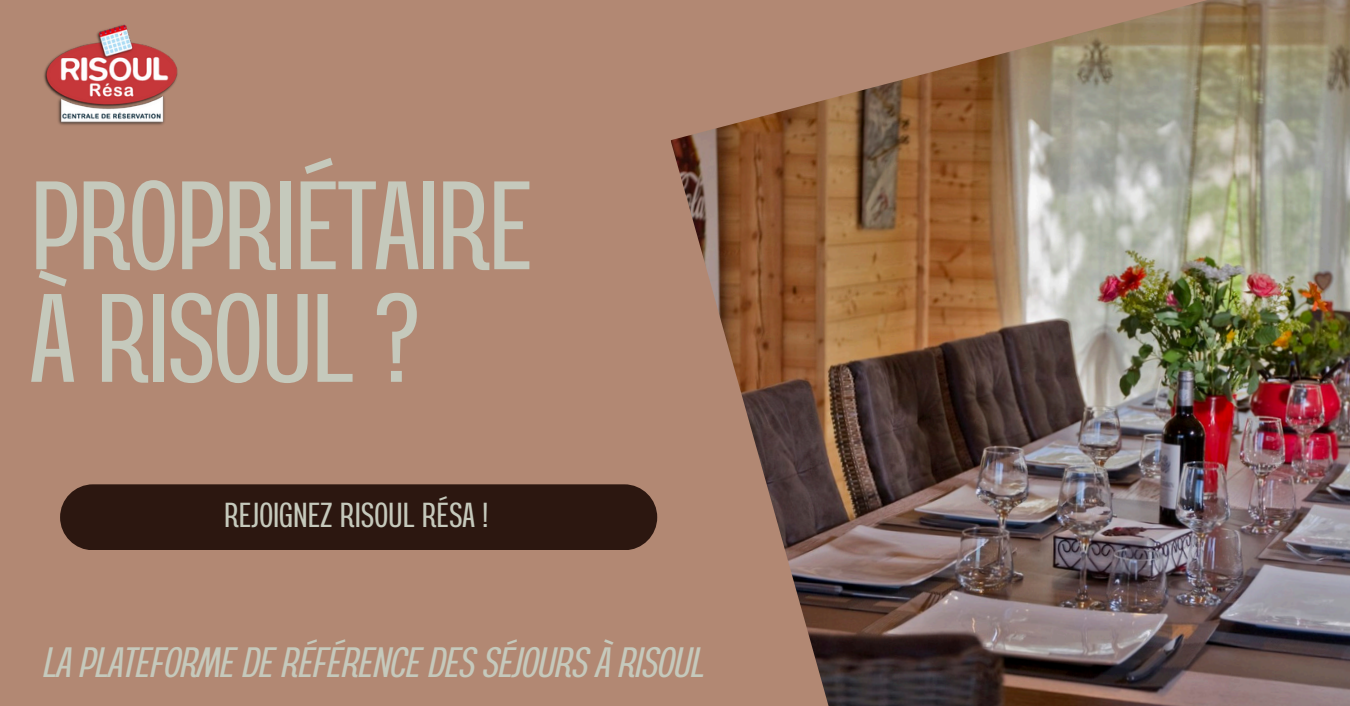
<style>
.page{position:relative;width:1350px;height:706px;background:#fff}
.page>*{position:absolute;margin:0;border:0;box-sizing:border-box;transform-origin:0 0}
.t1{font:125.4px/112.5px "Kitchakan";letter-spacing:-.02em;color:#c5c9bc}
.t2{font:italic 42.45px "Kitchakan";letter-spacing:-.02em;color:#c5c9bc}
.t3{font:34.65px "Kitchakan";color:#c5c9bc}
</style>
<div class="page">
<div style="left:0;top:0;width:1350px;height:705px;background:#b28873"></div>
<img style="left:671px;top:0;width:679px;height:705px">
<div style="left:60px;top:484px;width:597px;height:66px;background:#2c1710;border-radius:33px"></div>
<img style="left:44px;top:24px;width:134px;height:101px">
<h1 class="t1" style="left:30px;top:175px;width:505px">PROPRIÉTAIRE<br>À RISOUL ?</h1>
<p class="t3" style="left:224px;top:499px;width:266px">REJOIGNEZ RISOUL RÉSA !</p>
<h2 class="t2" style="left:44px;top:643px;width:663px">LA PLATEFORME DE RÉFÉRENCE DES SÉJOURS À RISOUL</h2>
</div>
